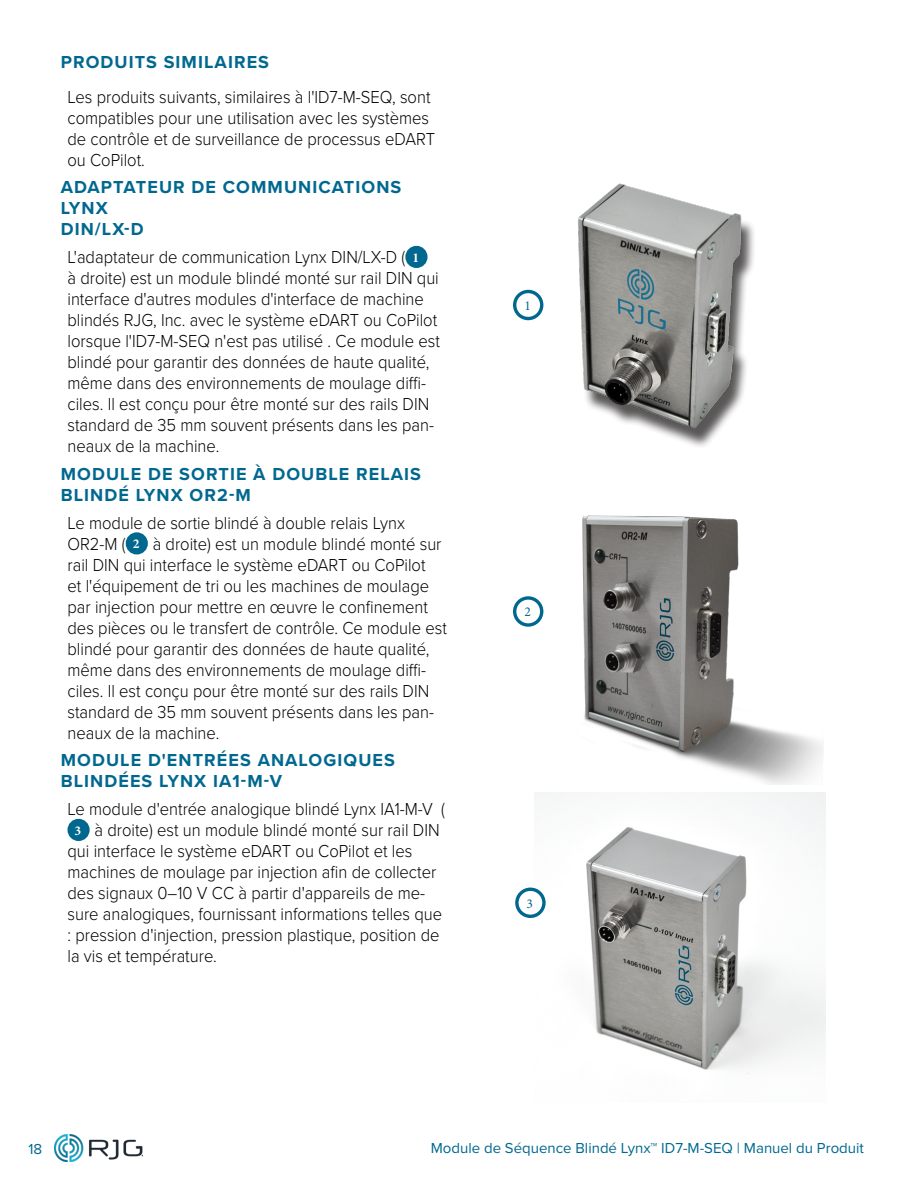
<style>
.page{position:relative;width:918px;height:1188px;background:#fff}
.page>*{position:absolute;margin:0;border:0;box-sizing:border-box;transform-origin:0 0}
.t1{font:300 18px/21px "Proxima Nova";color:#000;scale:.92 1}
.t2{font:700 18px/21px "Proxima Nova";letter-spacing:.06em;color:#00688f}
.t3{font:15px "Proxima Nova";color:#00688f}
.t4{font:13.5px "Minion Pro";color:#00688f}
.s1{font-family:"Minion Pro";font-weight:700;font-size:13.5px;color:#fff}
</style>
<div class="page">
<img style="left:54px;top:1134px;width:88px;height:27px">
<img style="left:522px;top:183px;width:232px;height:264px">
<img style="left:513px;top:515px;width:311px;height:269px">
<img style="left:535px;top:792px;width:290px;height:282px">
<div style="left:408px;top:248px;width:17px;height:18px;background:#00688f;border-radius:50%"></div>
<div style="left:405px;top:246px;width:23px;height:22px;border:4px solid #00688f;border-radius:50%"></div>
<div style="left:128px;top:535px;width:18px;height:17px;background:#00688f;border-radius:50%"></div>
<div style="left:126px;top:532px;width:22px;height:22px;border:4px solid #00688f;border-radius:50%"></div>
<div style="left:70px;top:821px;width:17px;height:18px;background:#00688f;border-radius:50%"></div>
<div style="left:67px;top:819px;width:23px;height:22px;border:4px solid #00688f;border-radius:50%"></div>
<div style="left:515px;top:291px;width:27px;height:28px;background:#fff;border-radius:50%"></div>
<div style="left:513px;top:290px;width:30px;height:30px;border:3px solid #00688f;border-radius:50%"></div>
<svg style="left:515px;top:598px;width:27px;height:27px"></svg>
<div style="left:513px;top:596px;width:30px;height:31px;border:3px solid #00688f;border-radius:50%"></div>
<svg style="left:517px;top:889px;width:27px;height:27px"></svg>
<div style="left:515px;top:888px;width:31px;height:30px;border:3px solid #00688f;border-radius:50%"></div>
<p class="t2" style="left:61px;top:51px;width:210px">PRODUITS SIMILAIRES</p>
<p class="t1" style="left:68px;top:85px;width:401px">Les produits suivants, similaires à l'ID7-M-SEQ, sont compatibles pour une utilisation avec les systèmes de contrôle et de surveillance de processus eDART ou CoPilot.</p>
<p class="t2" style="left:61px;top:177px;width:342px">ADAPTATEUR DE COMMUNICATIONS<br>LYNX<br>DIN/LX‑D</p>
<p class="t1" style="left:68px;top:246px;width:406px">L'adaptateur de communication Lynx DIN/LX-D ( <span class="s1">1<br></span>à droite) est un module blindé monté sur rail DIN qui interface d'autres modules d'interface de machine blindés RJG, Inc. avec le système eDART ou CoPilot lorsque l'ID7-M-SEQ n'est pas utilisé . Ce module est blindé pour garantir des données de haute qualité, même dans des environnements de moulage diffi&shy;ciles. Il est conçu pour être monté sur des rails DIN standard de 35 mm souvent présents dans les pan&shy;neaux de la machine.</p>
<p class="t2" style="left:61px;top:463px;width:362px">MODULE DE SORTIE À DOUBLE RELAIS<br>BLINDÉ LYNX OR2-M</p>
<p class="t1" style="left:68px;top:511px;width:414px">Le module de sortie blindé à double relais Lynx OR2-M ( <span class="s1">2</span> à droite) est un module blindé monté sur rail DIN qui interface le système eDART ou CoPilot<br>et l'équipement de tri ou les machines de moulage par injection pour mettre en œuvre le confinement des pièces ou le transfert de contrôle. Ce module est blindé pour garantir des données de haute qualité, même dans des environnements de moulage diffi&shy;ciles. Il est conçu pour être monté sur des rails DIN standard de 35 mm souvent présents dans les pan&shy;neaux de la machine.</p>
<p class="t2" style="left:61px;top:750px;width:336px">MODULE D'ENTRÉES ANALOGIQUES<br>BLINDÉES LYNX IA1-M-V</p>
<p class="t1" style="left:68px;top:798px;width:412px">Le module d'entrée analogique blindé Lynx IA1-M-V (</p>
<p class="t1" style="left:75px;top:819px;width:398px"><span class="s1">3</span> à droite) est un module blindé monté sur rail DIN</p>
<p class="t1" style="left:68px;top:840px;width:376px">qui interface le système eDART ou CoPilot et les</p>
<p class="t1" style="left:68px;top:861px;width:402px">machines de moulage par injection afin de collecter</p>
<p class="t1" style="left:68px;top:882px;width:390px">des signaux 0–10 V CC à partir d'appareils de me-</p>
<p class="t1" style="left:68px;top:903px;width:409px">sure analogiques, fournissant informations telles que</p>
<p class="t1" style="left:68px;top:924px;width:406px">: pression d'injection, pression plastique, position de</p>
<p class="t1" style="left:68px;top:945px;width:164px">la vis et température.</p>
<p class="t4" style="left:524px;top:297px;width:8px">1</p>
<p class="t4" style="left:524px;top:603px;width:8px">2</p>
<p class="t4" style="left:527px;top:894px;width:8px">3</p>
<p class="t3" style="left:28px;top:1137px;width:15px">18</p>
<p class="t3" style="left:431px;top:1136px;width:435px">Module de Séquence Blindé Lynx™ ID7-M-SEQ | Manuel du Produit</p>
</div>
